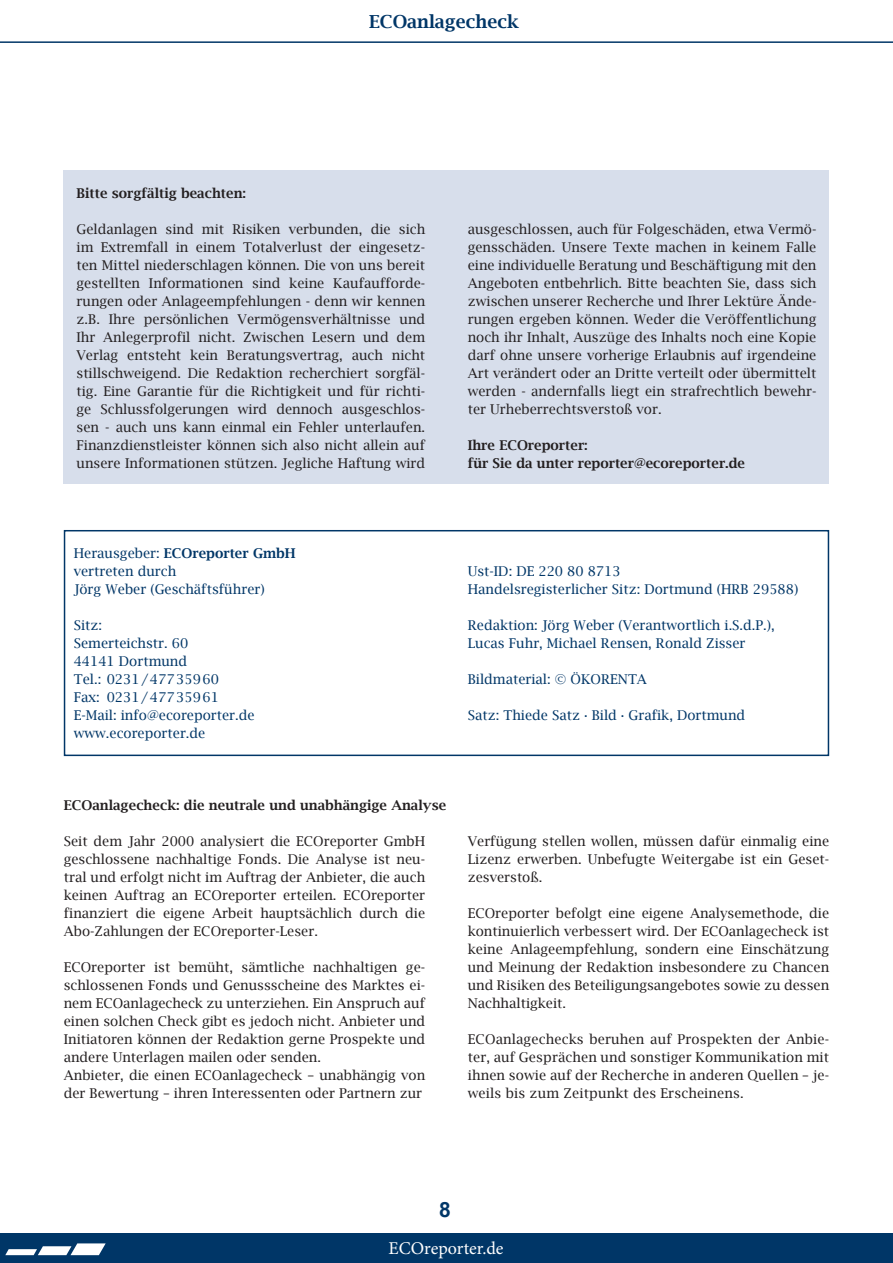
<style>
.page{position:relative;width:893px;height:1263px;background:#fff}
.page>*{position:absolute;margin:0;border:0;box-sizing:border-box;transform-origin:0 0}
.t1{font:700 21px "Arial";color:#003667}
.t2{font:18px "Minion Pro";color:#fff}
.t3{font:600 18px "Lucida Bright";color:#003667}
.t4{font:13.5px/18px "Lucida Bright";color:#231f20;text-align:justify}
.t5{font:13.5px/18px "Lucida Bright";color:#003667}
.t6{font:600 13.5px/18px "Lucida Bright";color:#231f20}
.s1{font-weight:600}
</style>
<div class="page">
<div style="left:0;top:1233px;width:893px;height:30px;background:#003667"></div>
<svg style="left:5px;top:1243px;width:101px;height:12px"></svg>
<hr style="left:0;top:41px;width:893px;height:2px;background:#003667">
<div style="left:64px;top:170px;width:765px;height:314px;background:#d7deeb"></div>
<div style="left:64px;top:530px;width:765px;height:226px;border:2px solid #003667"></div>
<h2 class="t3" style="left:369px;top:12px;width:151px">ECOanlagecheck</h2>
<p class="t6" style="left:77px;top:184px;width:171px">Bitte sorgfältig beachten:</p>
<p class="t4" style="left:77px;top:220px;width:350px">Geldanlagen sind mit Risiken verbunden, die sich im Extremfall in einem Totalverlust der eingesetz&shy;ten Mittel niederschlagen können. Die von uns bereit gestellten Informationen sind keine Kaufaufforde&shy;rungen oder Anlageempfehlungen - denn wir kennen z.B. Ihre persönlichen Vermögensverhältnisse und Ihr Anlegerprofil nicht. Zwischen Lesern und dem Verlag entsteht kein Beratungsvertrag, auch nicht stillschweigend. Die Redaktion recherchiert sorgfäl&shy;tig. Eine Garantie für die Richtigkeit und für richti&shy;ge Schlussfolgerungen wird dennoch ausgeschlos&shy;sen - auch uns kann einmal ein Fehler unterlaufen.<br>Finanzdienstleister können sich also nicht allein auf unsere Informationen stützen. Jegliche Haftung wird</p>
<p class="t4" style="left:468px;top:220px;width:350px">ausgeschlossen, auch für Folgeschäden, etwa Vermö&shy;gensschäden. Unsere Texte machen in keinem Falle eine individuelle Beratung und Beschäftigung mit den Angeboten entbehrlich. Bitte beachten Sie, dass sich zwischen unserer Recherche und Ihrer Lektüre Ände&shy;rungen ergeben können. Weder die Veröffentlichung noch ihr Inhalt, Auszüge des Inhalts noch eine Kopie darf ohne unsere vorherige Erlaubnis auf irgendeine Art verändert oder an Dritte verteilt oder übermittelt werden - andernfalls liegt ein strafrechtlich bewehr&shy;ter Urheberrechtsverstoß vor.</p>
<p class="t6" style="left:468px;top:436px;width:279px">Ihre ECOreporter:<br>für Sie da unter reporter@ecoreporter.de</p>
<p class="t5" style="left:74px;top:544px;width:223px">Herausgeber: <span class="s1">ECOreporter GmbH </span>vertreten durch<br>Jörg Weber (Geschäftsführer)</p>
<p class="t5" style="left:74px;top:616px;width:182px">Sitz:<br>Semerteichstr. 60<br>44141 Dortmund<br>Tel.: 0231/47735960<br>Fax: 0231/47735961<br>E-Mail: info@ecoreporter.de www.ecoreporter.de</p>
<p class="t5" style="left:468px;top:562px;width:332px">Ust-ID: DE 220 80 8713<br>Handelsregisterlicher Sitz: Dortmund (HRB 29588)</p>
<p class="t5" style="left:468px;top:616px;width:308px">Redaktion: Jörg Weber (Verantwortlich i.S.d.P.),<br>Lucas Fuhr, Michael Rensen, Ronald Zisser</p>
<p class="t5" style="left:468px;top:670px;width:181px">Bildmaterial: © ÖKORENTA</p>
<p class="t5" style="left:468px;top:706px;width:279px">Satz: Thiede Satz•Bild•Grafik, Dortmund</p>
<p class="t6" style="left:64px;top:796px;width:384px">ECOanlagecheck: die neutrale und unabhängige Analyse</p>
<p class="t4" style="left:64px;top:832px;width:363px">Seit dem Jahr 2000 analysiert die ECOreporter GmbH geschlossene nachhaltige Fonds. Die Analyse ist neu&shy;tral und erfolgt nicht im Auftrag der Anbieter, die auch keinen Auftrag an ECOreporter erteilen. ECOreporter finanziert die eigene Arbeit hauptsächlich durch die Abo-Zahlungen der ECOreporter-Leser.</p>
<p class="t4" style="left:64px;top:958px;width:363px;text-align:left">ECOreporter ist bemüht, sämtliche nachhaltigen ge&shy;schlossenen Fonds und Genussscheine des Marktes ei&shy;nem ECOanlagecheck zu unterziehen. Ein Anspruch auf einen solchen Check gibt es jedoch nicht. Anbieter und Initiatoren können der Redaktion gerne Prospekte und andere Unterlagen mailen oder senden.<br>Anbieter, die einen ECOanlagecheck – unabhängig von der Bewertung – ihren Interessenten oder Partnern zur</p>
<p class="t4" style="left:468px;top:832px;width:363px">Verfügung stellen wollen, müssen dafür einmalig eine Lizenz erwerben. Unbefugte Weitergabe ist ein Geset&shy;zesverstoß.</p>
<p class="t4" style="left:468px;top:904px;width:363px">ECOreporter befolgt eine eigene Analysemethode, die kontinuierlich verbessert wird. Der ECOanlagecheck ist keine Anlageempfehlung, sondern eine Einschätzung und Meinung der Redaktion insbesondere zu Chancen und Risiken des Beteiligungsangebotes sowie zu dessen Nachhaltigkeit.</p>
<p class="t4" style="left:468px;top:1030px;width:363px">ECOanlagechecks beruhen auf Prospekten der Anbie&shy;ter, auf Gesprächen und sonstiger Kommunikation mit ihnen sowie auf der Recherche in anderen Quellen – je&shy;weils bis zum Zeitpunkt des Erscheinens.</p>
<h1 class="t1" style="left:439px;top:1195px;width:13px">8</h1>
<h2 class="t2" style="left:388px;top:1237px;width:117px">ECOreporter.de</h2>
</div>
